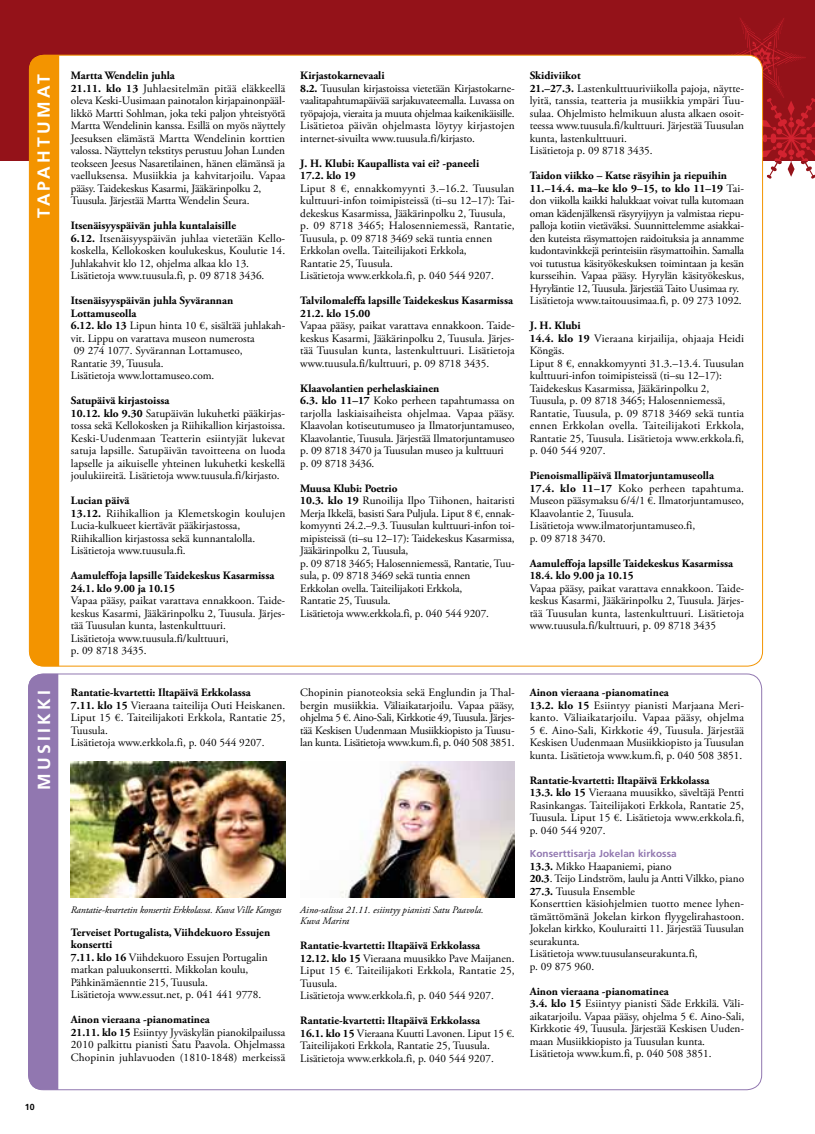
<style>
.page{position:relative;width:815px;height:1134px;background:#fff}
.page>*{position:absolute;margin:0;border:0;box-sizing:border-box;transform-origin:0 0}
.t1{font:700 17.5px "Frutiger";letter-spacing:.185em;color:#fff}
.t2{font:11.25px/12.5px "Adobe Garamond Pro";color:#000}
.t3{font:700 11.25px/12.5px "Adobe Garamond Pro";color:#000}
.t4{font:italic 10px/11.2px "Adobe Garamond Pro";letter-spacing:-.01em;color:#000}
.t5{font:700 10px "Frutiger";letter-spacing:.005em;color:#9177b0}
.t6{font:700 8.75px "Frutiger";color:#000}
.s1{font-weight:700}
</style>
<div class="page">
<div style="left:0;top:0;width:815px;height:160px;background:#941219"></div>
<div style="left:29px;top:55px;width:734px;height:611px;background:#fff;border-radius:15px"></div>
<div style="left:29px;top:55px;width:30px;height:611px;background:#f39400"></div>
<div style="left:28px;top:674px;width:30px;height:416px;background:#9177b0"></div>
<svg style="left:718px;top:18px;width:97px;height:161px"></svg>
<img style="left:340px;top:762px;width:175px;height:136px">
<img style="left:71px;top:762px;width:214px;height:136px">
<h1 class="t1" style="left:33px;top:218px;width:145px;rotate:-90deg">TAPAHTUMAT</h1>
<h1 class="t1" style="left:34px;top:790px;width:101px;rotate:-90deg">MUSIIKKI</h1>
<p class="t6" style="left:25px;top:1102px;width:11px">10</p>
<p class="t2" style="left:71px;top:70px;width:216px"><span class="s1">Martta Wendelin juhla<br>21.11. klo 13</span> Juhlaesitelmän pitää eläkkeellä oleva Keski-Uusimaan painotalon kirjapainonpääl&shy;likkö Martti Sohlman, joka teki paljon yhteistyötä Martta Wendelinin kanssa. Esillä on myös näyttely Jeesuksen elämästä Martta Wendelinin korttien valossa. Näyttelyn tekstitys perustuu Johan Lunden teokseen Jeesus Nasaretilainen, hänen elämänsä ja vaelluksensa. Musiikkia ja kahvitarjoilu. Vapaa pääsy. Taidekeskus Kasarmi, Jääkärinpolku 2, Tuusula. Järjestää Martta Wendelin Seura.</p>
<p class="t2" style="left:71px;top:220px;width:216px"><span class="s1">Itsenäisyyspäivän juhla kuntalaisille<br>6.12.</span> Itsenäisyyspäivän juhlaa vietetään Kello&shy;koskella, Kellokosken koulukeskus, Koulutie 14.<br>Juhlakahvit klo 12, ohjelma alkaa klo 13.<br>Lisätietoja www.tuusula.fi, p. 09 8718 3436.</p>
<p class="t2" style="left:71px;top:295px;width:216px"><span class="s1">Itsenäisyyspäivän juhla Syvärannan Lottamuseolla<br>6.12. klo 13</span> Lipun hinta 10 €, sisältää juhlakah&shy;vit. Lippu on varattava museon numerosta<br>09 274 1077. Syvärannan Lottamuseo,<br>Rantatie 39, Tuusula.<br>Lisätietoja www.lottamuseo.com.</p>
<p class="t2" style="left:71px;top:395px;width:216px"><span class="s1">Satupäivä kirjastoissa<br>10.12. klo 9.30</span> Satupäivän lukuhetki pääkirjas&shy;tossa sekä Kellokosken ja Riihikallion kirjastoissa.<br>Keski-Uudenmaan Teatterin esiintyjät lukevat satuja lapsille. Satupäivän tavoitteena on luoda lapselle ja aikuiselle yhteinen lukuhetki keskellä joulukiireitä. Lisätietoja www.tuusula.fi/kirjasto.</p>
<p class="t2" style="left:71px;top:495px;width:216px"><span class="s1">Lucian päivä<br>13.12.</span> Riihikallion ja Klemetskogin koulujen Lucia-kulkueet kiertävät pääkirjastossa, Riihikallion kirjastossa sekä kunnantalolla.<br>Lisätietoja www.tuusula.fi.</p>
<p class="t3" style="left:71px;top:570px;width:205px">Aamuleffoja lapsille Taidekeskus Kasarmissa<br>24.1. klo 9.00 ja 10.15</p>
<p class="t2" style="left:71px;top:595px;width:216px">Vapaa pääsy, paikat varattava ennakkoon. Taide&shy;keskus Kasarmi, Jääkärinpolku 2, Tuusula. Järjes&shy;tää Tuusulan kunta, lastenkulttuuri.<br>Lisätietoja www.tuusula.fi/kulttuuri,<br>p. 09 8718 3435.</p>
<p class="t2" style="left:71px;top:687px;width:216px"><span class="s1">Rantatie-kvartetti: Iltapäivä Erkkolassa<br>7.11. klo 15</span> Vieraana taiteilija Outi Heiskanen.<br>Liput 15 €. Taiteilijakoti Erkkola, Rantatie 25, Tuusula.<br>Lisätietoja www.erkkola.fi, p. 040 544 9207.</p>
<p class="t2" style="left:300px;top:70px;width:216px"><span class="s1">Kirjastokarnevaali<br>8.2.</span> Tuusulan kirjastoissa vietetään Kirjastokarne&shy;vaalitapahtumapäivää sarjakuvateemalla. Luvassa on työpajoja, vieraita ja muuta ohjelmaa kaikenikäisille.<br>Lisätietoa päivän ohjelmasta löytyy kirjastojen internet-sivuilta www.tuusula.fi/kirjasto.</p>
<p class="t3" style="left:300px;top:157px;width:180px">J. H. Klubi: Kaupallista vai ei? -paneeli<br>17.2. klo 19</p>
<p class="t2" style="left:300px;top:182px;width:216px">Liput 8 €, ennakkomyynti 3.–16.2. Tuusulan kulttuuri-infon toimipisteissä (ti–su 12–17): Tai&shy;dekeskus Kasarmissa, Jääkärinpolku 2, Tuusula, p. 09 8718 3465; Halosenniemessä, Rantatie, Tuusula, p. 09 8718 3469 sekä tuntia ennen Erkkolan ovella. Taiteilijakoti Erkkola,<br>Rantatie 25, Tuusula.<br>Lisätietoja www.erkkola.fi, p. 040 544 9207.</p>
<p class="t3" style="left:300px;top:295px;width:214px">Talvilomaleffa lapsille Taidekeskus Kasarmissa<br>21.2. klo 15.00</p>
<p class="t2" style="left:300px;top:320px;width:216px;text-align:justify">Vapaa pääsy, paikat varattava ennakkoon. Taide&shy;keskus Kasarmi, Jääkärinpolku 2, Tuusula. Järjes&shy;tää Tuusulan kunta, lastenkulttuuri. Lisätietoja www.tuusula.fi/kulttuuri, p. 09 8718 3435.</p>
<p class="t2" style="left:300px;top:382px;width:216px"><span class="s1">Klaavolantien perhelaskiainen<br>6.3. klo 11–17</span> Koko perheen tapahtumassa on tarjolla laskiaisaiheista ohjelmaa. Vapaa pääsy.<br>Klaavolan kotiseutumuseo ja Ilmatorjuntamuseo, Klaavolantie, Tuusula. Järjestää Ilmatorjuntamuseo p. 09 8718 3470 ja Tuusulan museo ja kulttuuri p. 09 8718 3436.</p>
<p class="t2" style="left:300px;top:482px;width:216px"><span class="s1">Muusa Klubi: Poetrio<br>10.3. klo 19</span> Runoilija Ilpo Tiihonen, haitaristi Merja Ikkelä, basisti Sara Puljula. Liput 8 €, ennak&shy;komyynti 24.2.–9.3. Tuusulan kulttuuri-infon toi&shy;mipisteissä (ti–su 12–17): Taidekeskus Kasarmissa, Jääkärinpolku 2, Tuusula,<br>p. 09 8718 3465; Halosenniemessä, Rantatie, Tuu&shy;sula, p. 09 8718 3469 sekä tuntia ennen<br>Erkkolan ovella. Taiteilijakoti Erkkola,<br>Rantatie 25, Tuusula.<br>Lisätietoja www.erkkola.fi, p. 040 544 9207.</p>
<p class="t2" style="left:300px;top:687px;width:216px;text-align:justify">Chopinin pianoteoksia sekä Englundin ja Thal&shy;bergin musiikkia. Väliaikatarjoilu. Vapaa pääsy, ohjelma 5 €. Aino-Sali, Kirkkotie 49, Tuusula. Järjes&shy;tää Keskisen Uudenmaan Musiikkiopisto ja Tuusu&shy;lan kunta. Lisätietoja www.kum.fi, p. 040 508 3851.</p>
<p class="t4" style="left:71px;top:904px;width:212px">Rantatie-kvartetin konsertit Erkkolassa. Kuva Ville Kangas</p>
<p class="t4" style="left:300px;top:904px;width:185px">Aino-salissa 21.11. esiintyy pianisti Satu Paavola.<br>Kuva Marira</p>
<p class="t2" style="left:71px;top:926px;width:201px"><span class="s1">Terveiset Portugalista, Viihdekuoro Essujen konsertti<br>7.11. klo 16</span> Viihdekuoro Essujen Portugalin matkan paluukonsertti. Mikkolan koulu, Pähkinämäenntie 215, Tuusula.<br>Lisätietoja www.essut.net, p. 041 441 9778.</p>
<p class="t2" style="left:71px;top:1014px;width:216px"><span class="s1">Ainon vieraana -pianomatinea<br>21.11. klo 15</span> Esiintyy Jyväskylän pianokilpailussa 2010 palkittu pianisti Satu Paavola. Ohjelmassa Chopinin juhlavuoden (1810-1848) merkeissä</p>
<p class="t2" style="left:300px;top:940px;width:216px"><span class="s1">Rantatie-kvartetti: Iltapäivä Erkkolassa<br>12.12. klo 15</span> Vieraana muusikko Pave Maijanen.<br>Liput 15 €. Taiteilijakoti Erkkola, Rantatie 25, Tuusula.<br>Lisätietoja www.erkkola.fi, p. 040 544 9207.</p>
<p class="t2" style="left:300px;top:1015px;width:216px"><span class="s1">Rantatie-kvartetti: Iltapäivä Erkkolassa<br>16.1. klo 15</span> Vieraana Kuutti Lavonen. Liput 15 €.<br>Taiteilijakoti Erkkola, Rantatie 25, Tuusula.<br>Lisätietoja www.erkkola.fi, p. 040 544 9207.</p>
<p class="t2" style="left:530px;top:70px;width:216px"><span class="s1">Skidiviikot<br>21.–27.3.</span> Lastenkulttuuriviikolla pajoja, näytte&shy;lyitä, tanssia, teatteria ja musiikkia ympäri Tuu&shy;sulaa. Ohjelmisto helmikuun alusta alkaen osoit&shy;teessa www.tuusula.fi/kulttuuri. Järjestää Tuusulan kunta, lastenkulttuuri.<br>Lisätietoja p. 09 8718 3435.</p>
<p class="t2" style="left:530px;top:170px;width:216px"><span class="s1">Taidon viikko – Katse räsyihin ja riepuihin 11.–14.4. ma–ke klo 9–15, to klo 11–19</span> Tai&shy;don viikolla kaikki halukkaat voivat tulla kutomaan oman kädenjälkensä räsyryijyyn ja valmistaa riepu&shy;palloja kotiin vietäväksi. Suunnittelemme asiakkai&shy;den kuteista räsymattojen raidoituksia ja annamme kudontavinkkejä perinteisiin räsymattoihin. Samalla voi tutustua käsityökeskuksen toimintaan ja kesän kursseihin. Vapaa pääsy. Hyrylän käsityökeskus, Hyryläntie 12, Tuusula. Järjestää Taito Uusimaa ry.<br>Lisätietoja www.taitouusimaa.fi, p. 09 273 1092.</p>
<p class="t2" style="left:530px;top:320px;width:216px"><span class="s1">J. H. Klubi<br>14.4. klo 19</span> Vieraana kirjailija, ohjaaja Heidi Köngäs.<br>Liput 8 €, ennakkomyynti 31.3.–13.4. Tuusulan kulttuuri-infon toimipisteissä (ti–su 12–17):<br>Taidekeskus Kasarmissa, Jääkärinpolku 2, Tuusula, p. 09 8718 3465; Halosenniemessä, Rantatie, Tuusula, p. 09 8718 3469 sekä tuntia ennen Erkkolan ovella. Taiteilijakoti Erkkola, Rantatie 25, Tuusula. Lisätietoja www.erkkola.fi, p. 040 544 9207.</p>
<p class="t2" style="left:530px;top:470px;width:216px"><span class="s1">Pienoismallipäivä Ilmatorjuntamuseolla<br>17.4. klo 11–17</span> Koko perheen tapahtuma.<br>Museon pääsymaksu 6/4/1 €. Ilmatorjuntamuseo, Klaavolantie 2, Tuusula.<br>Lisätietoja www.ilmatorjuntamuseo.fi,<br>p. 09 8718 3470.</p>
<p class="t3" style="left:530px;top:557px;width:205px">Aamuleffoja lapsille Taidekeskus Kasarmissa<br>18.4. klo 9.00 ja 10.15</p>
<p class="t2" style="left:530px;top:582px;width:216px;text-align:justify">Vapaa pääsy, paikat varattava ennakkoon. Taide&shy;keskus Kasarmi, Jääkärinpolku 2, Tuusula. Järjes&shy;tää Tuusulan kunta, lastenkulttuuri. Lisätietoja www.tuusula.fi/kulttuuri, p. 09 8718 3435</p>
<p class="t2" style="left:530px;top:687px;width:216px"><span class="s1">Ainon vieraana -pianomatinea<br>13.2. klo 15</span> Esiintyy pianisti Marjaana Meri&shy;kanto. Väliaikatarjoilu. Vapaa pääsy, ohjelma 5 €. Aino-Sali, Kirkkotie 49, Tuusula. Järjestää Keskisen Uudenmaan Musiikkiopisto ja Tuusulan kunta. Lisätietoja www.kum.fi, p. 040 508 3851.</p>
<p class="t2" style="left:530px;top:774px;width:216px"><span class="s1">Rantatie-kvartetti: Iltapäivä Erkkolassa<br>13.3. klo 15</span> Vieraana muusikko, säveltäjä Pentti Rasinkangas. Taiteilijakoti Erkkola, Rantatie 25, Tuusula. Liput 15 €. Lisätietoja www.erkkola.fi, p. 040 544 9207.</p>
<p class="t5" style="left:530px;top:848px;width:149px">Konserttisarja Jokelan kirkossa</p>
<p class="t2" style="left:530px;top:860px;width:216px"><span class="s1">13.3.</span> Mikko Haapaniemi, piano<br><span class="s1">20.3</span>. Teijo Lindström, laulu ja Antti Vilkko, piano <span class="s1">27.3.</span> Tuusula Ensemble<br>Konserttien käsiohjelmien tuotto menee lyhen&shy;tämättömänä Jokelan kirkon flyygelirahastoon.<br>Jokelan kirkko, Kouluraitti 11. Järjestää Tuusulan seurakunta.<br>Lisätietoja www.tuusulanseurakunta.fi,<br>p. 09 875 960.</p>
<p class="t2" style="left:530px;top:985px;width:216px"><span class="s1">Ainon vieraana -pianomatinea<br>3.4. klo 15</span> Esiintyy pianisti Säde Erkkilä. Väli&shy;aikatarjoilu. Vapaa pääsy, ohjelma 5 €. Aino-Sali, Kirkkotie 49, Tuusula. Järjestää Keskisen Uuden&shy;maan Musiikkiopisto ja Tuusulan kunta.<br>Lisätietoja www.kum.fi, p. 040 508 3851.</p>
</div>
